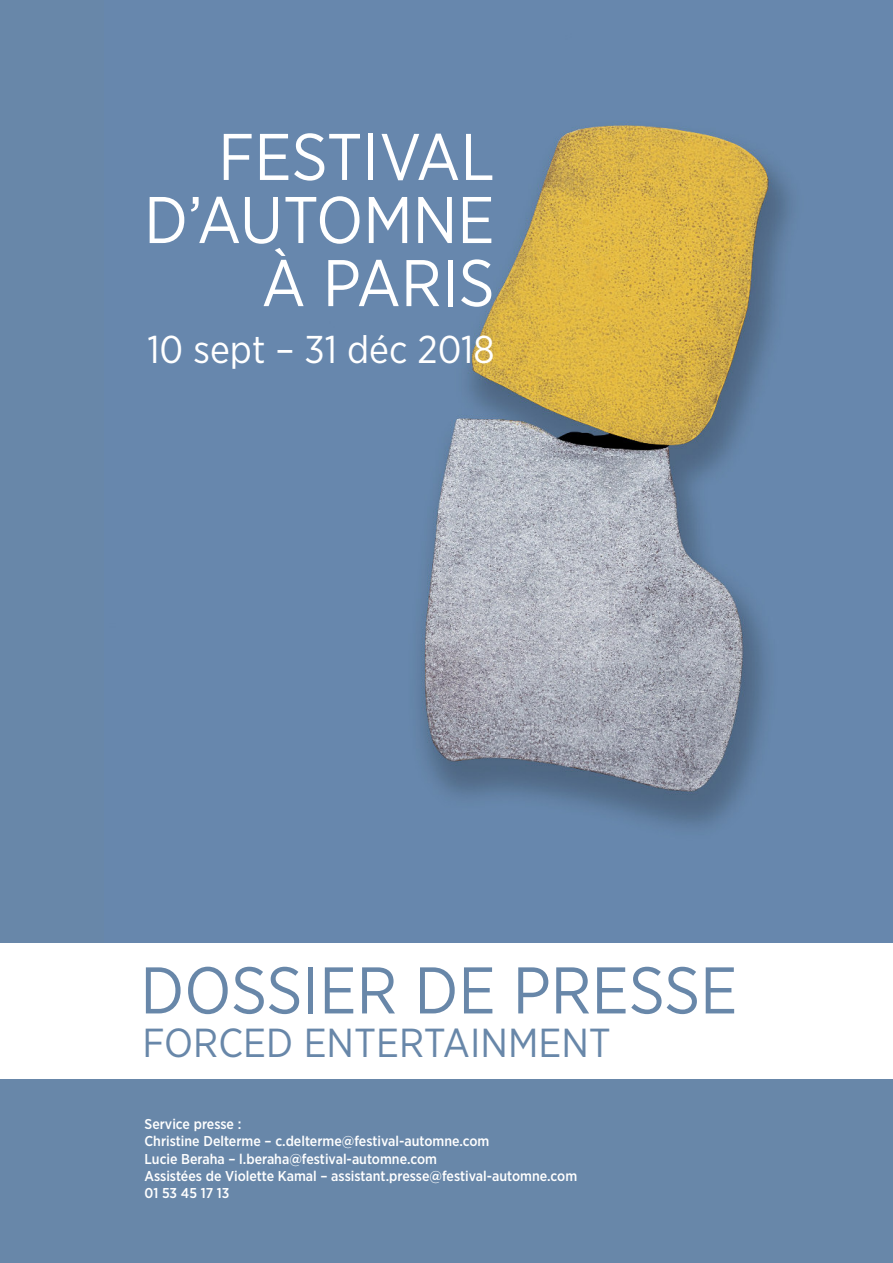
<style>
.page{position:relative;width:893px;height:1263px;background:#6887a9}
.page>*{position:absolute;margin:0;border:0;box-sizing:border-box;transform-origin:0 0}
.t1{font:65.85px/63px "Gotham Narrow";color:#fff;text-align:right}
.t2{font:65.85px "Gotham Narrow";color:#6887a9}
.t3{font:40.5px "Gotham Narrow";color:#6887a9}
.t4{font:38.7px "Gotham Narrow";color:#fff}
.t5{font:500 14.25px/17.2px "Gotham Narrow";color:#fff}
</style>
<div class="page">
<img style="left:105px;top:124px;width:788px;height:820px">
<div style="left:0;top:944px;width:893px;height:135px;background:#fff"></div>
<h1 class="t1" style="left:144px;top:130px;width:352px">FESTIVAL<br>D’AUTOMNE<br>À PARIS</h1>
<h3 class="t4" style="left:147px;top:336px;width:349px">10 sept – 31 déc 2018</h3>
<h1 class="t2" style="left:140px;top:967px;width:599px">DOSSIER DE PRESSE</h1>
<h2 class="t3" style="left:142px;top:1029px;width:470px">FORcED ENTERTAINMENT</h2>
<p class="t5" style="left:145px;top:1117px;width:434px">Service presse :<br>Christine Delterme – c.delterme@festival-automne.com<br>Lucie Beraha – l.beraha@festival-automne.com<br>Assistées de Violette Kamal – assistant.presse@festival-automne.com 01 53 45 17 13</p>
</div>
